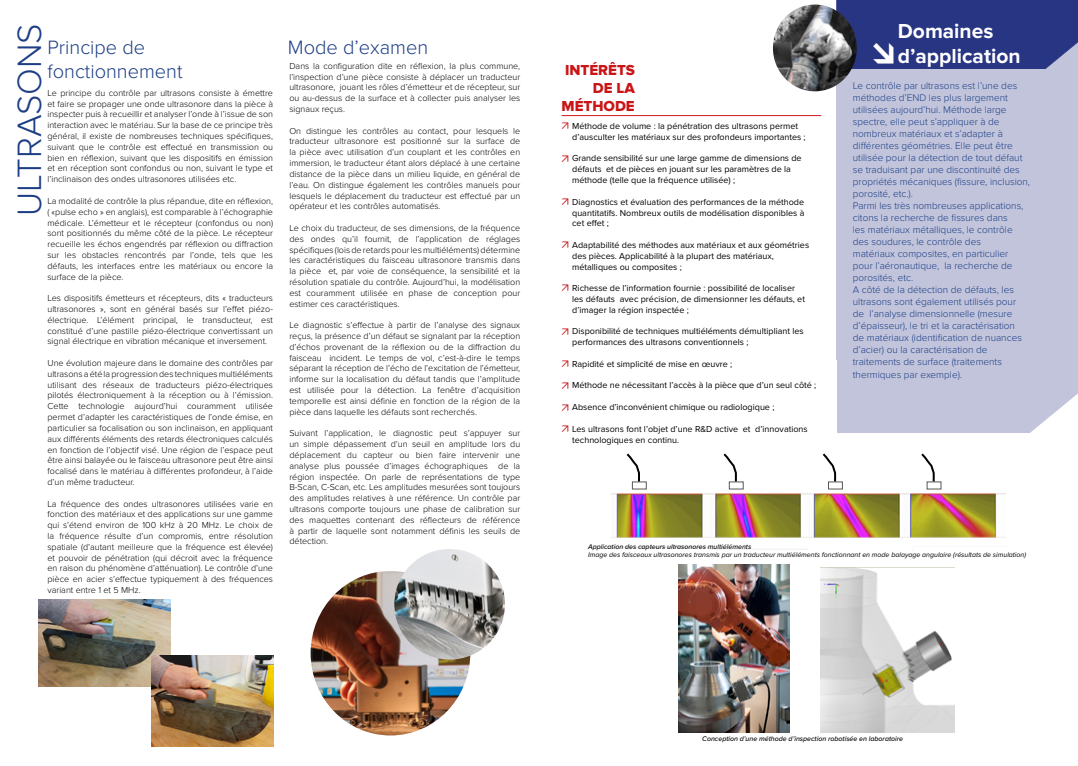
<style>
.page{position:relative;width:1078px;height:766px;background:#fff}
.page>*{position:absolute;margin:0;border:0;box-sizing:border-box;transform-origin:0 0}
.t1{font:300 35px "Proxima Nova";color:#1d3e85}
.t2{font:700 21px/25.2px "Proxima Nova";color:#fff}
.t3{font:300 20px/24px "Proxima Nova";color:#1d3e85}
.t4{font:15px/18px "Proxima Nova Extrabld";color:#c91517;text-align:right}
.t5{font:300 10px/12px "Proxima Nova";color:#1d3e85}
.t6{font:300 9px/10.8px "Proxima Nova";color:#000;text-align:justify}
.t7{font:9px/10.8px "Proxima Nova";color:#000}
.t8{font:italic 7px "Proxima Nova";color:#000}
.t9{font:italic 500 7px "Proxima Nova";color:#000}
</style>
<div class="page">
<img style="left:38px;top:599px;width:132px;height:87px">
<div style="left:836px;top:359px;width:241px;height:74px;background:#c2c4db"></div>
<div style="left:836px;top:0;width:241px;height:359px;background:#c1c4db"></div>
<hr style="left:561px;top:115px;width:260px;height:1px;background:#cd171a">
<img style="left:310px;top:571px;width:160px;height:164px">
<img style="left:394px;top:549px;width:111px;height:110px;border-radius:55px">
<img style="left:611px;top:489px;width:394px;height:61px">
<img style="left:678px;top:565px;width:111px;height:167px">
<img style="left:820px;top:567px;width:133px;height:165px">
<img style="left:773px;top:5px;width:79px;height:86px">
<img style="left:151px;top:655px;width:122px;height:91px">
<svg style="left:626px;top:453px;width:14px;height:30px"></svg>
<svg style="left:723px;top:453px;width:14px;height:30px"></svg>
<svg style="left:822px;top:453px;width:14px;height:30px"></svg>
<svg style="left:921px;top:453px;width:14px;height:30px"></svg>
<svg style="left:835px;top:0;width:242px;height:69px;background:#2e3a82"></svg>
<h1 class="t1" style="left:10px;top:215px;width:194px;rotate:-90deg">ULTRASONS</h1>
<h3 class="t3" style="left:47px;top:36px;width:136px">Principe de fonctionnement</h3>
<h3 class="t3" style="left:288px;top:36px;width:142px">Mode d’examen</h3>
<p class="t6" style="left:289px;top:61px;width:232px">Dans la configuration dite en réflexion, la plus commune, l’inspection d’une pièce consiste à déplacer un traducteur ultrasonore, jouant les rôles d’émetteur et de récepteur, sur ou au-dessus de la surface et à collecter puis analyser les signaux reçus.</p>
<p class="t6" style="left:289px;top:125px;width:232px">On distingue les contrôles au contact, pour lesquels le traducteur ultrasonore est positionné sur la surface de la pièce avec utilisation d’un couplant et les contrôles en immersion, le traducteur étant alors déplacé à une certaine distance de la pièce dans un milieu liquide, en général de l’eau. On distingue également les contrôles manuels pour lesquels le déplacement du traducteur est effectué par un opérateur et les contrôles automatisés.</p>
<p class="t6" style="left:289px;top:223px;width:232px">Le choix du traducteur, de ses dimensions, de la fréquence des ondes qu’il fournit, de l’application de réglages spécifiques (lois de retards pour les multiéléments) détermine les caractéristiques du faisceau ultrasonore transmis dans la pièce et, par voie de conséquence, la sensibilité et la résolution spatiale du contrôle. Aujourd’hui, la modélisation est couramment utilisée en phase de conception pour estimer ces caractéristiques.</p>
<p class="t6" style="left:289px;top:320px;width:232px">Le diagnostic s’effectue à partir de l’analyse des signaux reçus, la présence d’un défaut se signalant par la réception d’échos provenant de la réflexion ou de la diffraction du faisceau incident. Le temps de vol, c’est-à-dire le temps séparant la réception de l’écho de l’excitation de l’émetteur, informe sur la localisation du défaut tandis que l’amplitude est utilisée pour la détection. La fenêtre d’acquisition temporelle est ainsi définie en fonction de la région de la pièce dans laquelle les défauts sont recherchés.</p>
<p class="t6" style="left:289px;top:428px;width:232px">Suivant l’application, le diagnostic peut s’appuyer sur un simple dépassement d’un seuil en amplitude lors du déplacement du capteur ou bien faire intervenir une analyse plus poussée d’images échographiques de la région inspectée. On parle de représentations de type B-Scan, C-Scan, etc. Les amplitudes mesurées sont toujours des amplitudes relatives à une référence. Un contrôle par ultrasons comporte toujours une phase de calibration sur des maquettes contenant des réflecteurs de référence à partir de laquelle sont notamment définis les seuils de détection.</p>
<p class="t6" style="left:47px;top:88px;width:227px">Le principe du contrôle par ultrasons consiste à émettre et faire se propager une onde ultrasonore dans la pièce à inspecter puis à recueillir et analyser l’onde à l’issue de son interaction avec le matériau. Sur la base de ce principe très général, il existe de nombreuses techniques spécifiques, suivant que le contrôle est effectué en transmission ou bien en réflexion, suivant que les dispositifs en émission et en réception sont confondus ou non, suivant le type et l’inclinaison des ondes ultrasonores utilisées etc.</p>
<p class="t6" style="left:47px;top:196px;width:227px">La modalité de contrôle la plus répandue, dite en réflexion, ( «pulse echo » en anglais), est comparable à l’échographie médicale. L’émetteur et le récepteur (confondus ou non) sont positionnés du même côté de la pièce. Le récepteur recueille les échos engendrés par réflexion ou diffraction sur les obstacles rencontrés par l’onde, tels que les défauts, les interfaces entre les matériaux ou encore la surface de la pièce.</p>
<p class="t6" style="left:47px;top:293px;width:227px">Les dispositifs émetteurs et récepteurs, dits « traducteurs ultrasonores », sont en général basés sur l’effet piézo&shy;électrique. L’élément principal, le transducteur, est constitué d’une pastille piézo-électrique convertissant un signal électrique en vibration mécanique et inversement.</p>
<p class="t6" style="left:47px;top:358px;width:227px">Une évolution majeure dans le domaine des contrôles par ultrasons a été la progression des techniques multiéléments utilisant des réseaux de traducteurs piézo-électriques pilotés électroniquement à la réception ou à l’émission.<br>Cette technologie aujourd’hui couramment utilisée permet d’adapter les caractéristiques de l’onde émise, en particulier sa focalisation ou son inclinaison, en appliquant aux différents éléments des retards électroniques calculés en fonction de l’objectif visé. Une région de l’espace peut être ainsi balayée ou le faisceau ultrasonore peut être ainsi focalisé dans le matériau à différentes profondeur, à l’aide d’un même traducteur.</p>
<p class="t6" style="left:47px;top:498px;width:227px">La fréquence des ondes ultrasonores utilisées varie en fonction des matériaux et des applications sur une gamme qui s’étend environ de 100 kHz à 20 MHz. Le choix de la fréquence résulte d’un compromis, entre résolution spatiale (d’autant meilleure que la fréquence est élevée) et pouvoir de pénétration (qui décroit avec la fréquence en raison du phénomène d’atténuation). Le contrôle d’une pièce en acier s’effectue typiquement à des fréquences variant entre 1 et 5 MHz.</p>
<h3 class="t4" style="left:561px;top:62px;width:75px">INTÉRÊTS<br>DE LA<br>MÉTHODE</h3>
<p class="t7" style="left:572px;top:121px;width:235px">Méthode de volume : la pénétration des ultrasons permet d’ausculter les matériaux sur des profondeurs importantes ;</p>
<p class="t7" style="left:572px;top:153px;width:231px">Grande sensibilité sur une large gamme de dimensions de défauts et de pièces en jouant sur les paramètres de la méthode (telle que la fréquence utilisée) ;</p>
<p class="t7" style="left:572px;top:196px;width:234px;text-align:justify">Diagnostics et évaluation des performances de la méthode quantitatifs. Nombreux outils de modélisation disponibles à cet effet ;</p>
<p class="t7" style="left:572px;top:240px;width:238px">Adaptabilité des méthodes aux matériaux et aux géométries des pièces. Applicabilité à la plupart des matériaux, métalliques ou composites ;</p>
<p class="t7" style="left:572px;top:283px;width:234px">Richesse de l’information fournie : possibilité de localiser les défauts avec précision, de dimensionner les défauts, et d’imager la région inspectée ;</p>
<p class="t7" style="left:572px;top:326px;width:233px">Disponibilité de techniques multiéléments démultipliant les performances des ultrasons conventionnels ;</p>
<p class="t7" style="left:572px;top:358px;width:161px">Rapidité et simplicité de mise en œuvre ;</p>
<p class="t7" style="left:572px;top:380px;width:245px">Méthode ne nécessitant l’accès à la pièce que d’un seul côté ;</p>
<p class="t7" style="left:572px;top:402px;width:204px">Absence d’inconvénient chimique ou radiologique ;</p>
<p class="t7" style="left:572px;top:423px;width:237px">Les ultrasons font l’objet d’une R&amp;D active et d’innovations technologiques en continu.</p>
<h2 class="t2" style="left:897px;top:19px;width:124px">Domaines d’application</h2>
<p class="t5" style="left:852px;top:80px;width:179px">Le contrôle par ultrasons est l’une des méthodes d’END les plus largement utilisées aujourd’hui. Méthode large spectre, elle peut s’appliquer à de nombreux matériaux et s’adapter à différentes géométries. Elle peut être utilisée pour la détection de tout défaut se traduisant par une discontinuité des propriétés mécaniques (fissure, inclusion, porosité, etc.).<br>Parmi les très nombreuses applications, citons la recherche de fissures dans<br>les matériaux métalliques, le contrôle des soudures, le contrôle des<br>matériaux composites, en particulier pour l’aéronautique, la recherche de porosités, etc.<br>A côté de la détection de défauts, les ultrasons sont également utilisés pour<br>de l’analyse dimensionnelle (mesure d’épaisseur), le tri et la caractérisation<br>de matériaux (identification de nuances d’acier) ou la caractérisation de traitements de surface (traitements</p>
<p class="t5" style="left:852px;top:369px;width:111px">thermiques par exemple).</p>
<p class="t9" style="left:588px;top:542px;width:165px">Application des capteurs ultrasonores multiéléments</p>
<p class="t8" style="left:588px;top:551px;width:439px">Image des faisceaux ultrasonores transmis par un traducteur multiéléments fonctionnant en mode balayage angulaire (résultats de simulation)</p>
<p class="t9" style="left:702px;top:734px;width:202px">Conception d’une méthode d’inspection robotisée en laboratoire</p>
</div>
